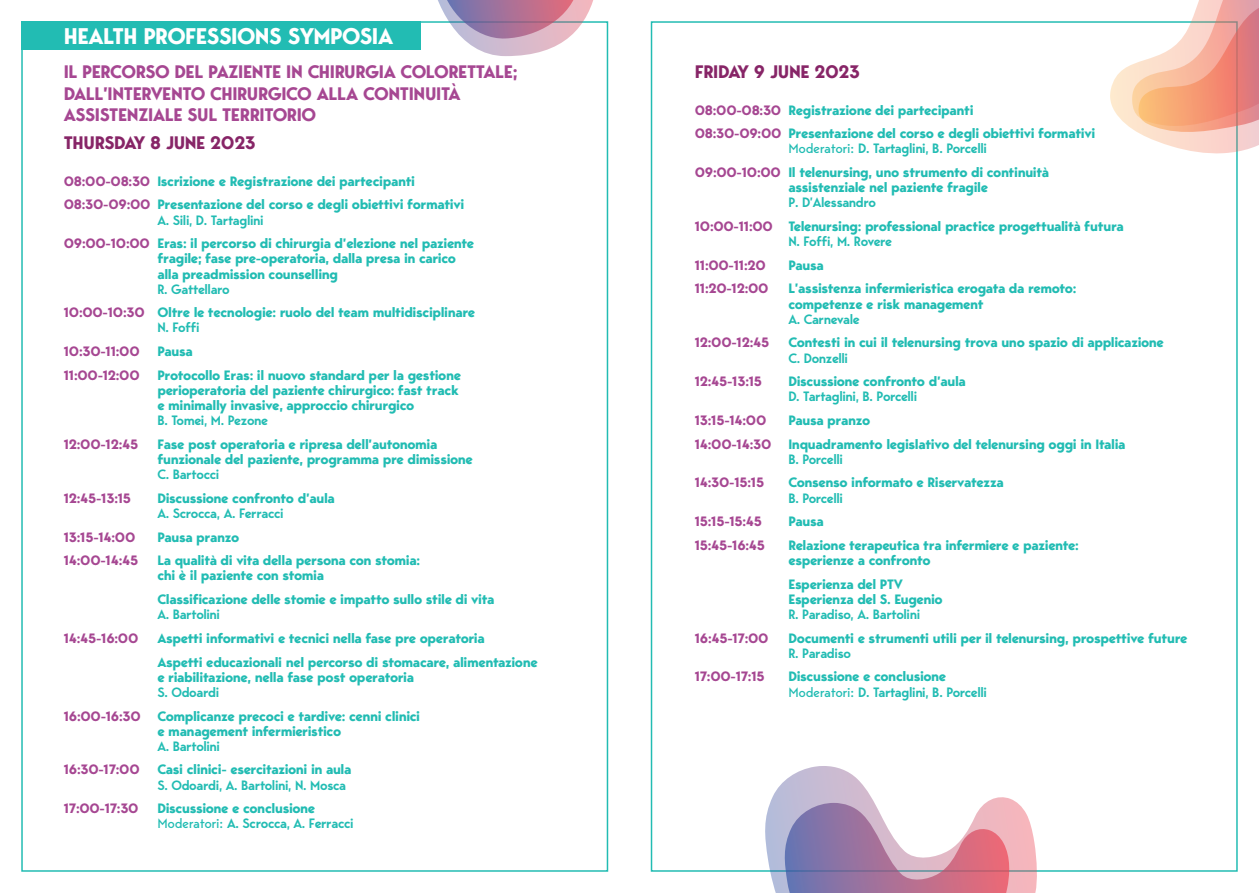
<style>
.page{position:relative;width:1259px;height:893px;background:#fff}
.page>*{position:absolute;margin:0;border:0;box-sizing:border-box;transform-origin:0 0}
.t1{font:700 22.5px "Bergen Sans";letter-spacing:-.02em;color:#fff}
.t2{font:700 18px/21.6px "Bergen Sans";letter-spacing:-.02em;color:#a64792}
.t3{font:700 18px "Bergen Sans";letter-spacing:-.02em;color:#872567}
.t4{font:700 13.5px/15.1px "Bergen Sans";letter-spacing:-.03em;color:#22bcb3}
.t5{font:700 13.5px "Bergen Sans";letter-spacing:-.02em;color:#a64792}
.t6{font:600 13.5px "Bergen Sans";letter-spacing:-.03em;color:#22bcb3}
.s1{color:#a64792}
.s2{font-weight:600}
.s3{font-weight:400}
</style>
<div class="page">
<div style="left:21px;top:21px;width:400px;height:28px;background:#22bcb3"></div>
<svg style="left:1110px;top:0;width:149px;height:154px"></svg>
<svg style="left:762px;top:766px;width:275px;height:127px"></svg>
<svg style="left:425px;top:0;width:174px;height:56px"></svg>
<h1 class="t1" style="left:64px;top:21px;width:331px">HEALTH PROFESSIONS SYMPOSIA</h1>
<h2 class="t2" style="left:64px;top:61px;width:455px">IL PERCORSO DEL PAZIENTE IN CHIRURGIA COLORETTALE;<br>DALL’INTERVENTO CHIRURGICO ALLA CONTINUITÀ<br>ASSISTENZIALE SUL TERRITORIO</h2>
<h2 class="t3" style="left:64px;top:131px;width:194px">THURSDAY 8 JUNE 2023</h2>
<p class="t4" style="left:64px;top:169px;width:402px;line-height:23.7px"><span class="s1">08:00-08:30</span> Iscrizione e Registrazione dei partecipanti<br><span class="s1">08:30-09:00</span> Presentazione del corso e degli obiettivi formativi</p>
<p class="t4" style="left:64px;top:208px;width:412px;line-height:23.7px;text-indent:94px"><span class="s2">A. Sili, D. Tartaglini<br></span><span class="s1">09:00-10:00</span> Eras: il percorso di chirurgia d’elezione nel paziente</p>
<p class="t4" style="left:157px;top:251px;width:300px">fragile; fase pre-operatoria, dalla presa in carico alla preadmission counselling</p>
<p class="t4" style="left:64px;top:277px;width:413px;line-height:23.7px;text-indent:94px"><span class="s2">R. Gattellaro<br></span><span class="s1">10:00-10:30</span> Oltre le tecnologie: ruolo del team multidisciplinare</p>
<p class="t6" style="left:157px;top:319px;width:44px">N. Foffi</p>
<p class="t5" style="left:64px;top:342px;width:77px">10:30-11:00</p>
<p class="t4" style="left:157px;top:344px;width:37px">Pausa</p>
<p class="t5" style="left:64px;top:366px;width:77px">11:00-12:00</p>
<p class="t4" style="left:157px;top:367px;width:305px">Protocollo Eras: il nuovo standard per la gestione perioperatoria del paziente chirurgico: fast track e minimally invasive, approccio chirurgico</p>
<p class="t6" style="left:157px;top:411px;width:112px">B. Tomei, M. Pezone</p>
<p class="t5" style="left:64px;top:435px;width:76px">12:00-12:45</p>
<p class="t4" style="left:157px;top:436px;width:317px">Fase post operatoria e ripresa dell’autonomia funzionale del paziente, programma pre dimissione</p>
<p class="t6" style="left:157px;top:465px;width:63px">C. Bartocci</p>
<p class="t5" style="left:64px;top:489px;width:69px">12:45-13:15</p>
<p class="t4" style="left:157px;top:490px;width:179px">Discussione confronto d’aula</p>
<p class="t6" style="left:157px;top:504px;width:128px">A. Scrocca, A. Ferracci</p>
<p class="t5" style="left:64px;top:528px;width:73px">13:15-14:00</p>
<p class="t4" style="left:157px;top:529px;width:84px">Pausa pranzo</p>
<p class="t5" style="left:64px;top:551px;width:76px">14:00-14:45</p>
<p class="t4" style="left:157px;top:553px;width:264px">La qualità di vita della persona con stomia: chi è il paziente con stomia</p>
<p class="t4" style="left:157px;top:592px;width:338px">Classificazione delle stomie e impatto sullo stile di vita</p>
<p class="t6" style="left:157px;top:605px;width:64px">A. Bartolini</p>
<p class="t5" style="left:64px;top:629px;width:76px">14:45-16:00</p>
<p class="t4" style="left:157px;top:626px;width:382px;line-height:23.7px">Aspetti informativi e tecnici nella fase pre operatoria<br>Aspetti educazionali nel percorso di stomacare, alimentazione</p>
<p class="t4" style="left:157px;top:669px;width:258px">e riabilitazione, nella fase post operatoria</p>
<p class="t4" style="left:64px;top:680px;width:358px;line-height:23.7px;text-indent:94px"><span class="s2">S. Odoardi<br></span><span class="s1">16:00-16:30</span> Complicanze precoci e tardive: cenni clinici</p>
<p class="t4" style="left:157px;top:723px;width:185px">e management infermieristico</p>
<p class="t6" style="left:157px;top:737px;width:64px">A. Bartolini</p>
<p class="t5" style="left:64px;top:761px;width:77px">16:30-17:00</p>
<p class="t4" style="left:157px;top:762px;width:196px">Casi clinici- esercitazioni in aula</p>
<p class="t6" style="left:157px;top:776px;width:190px">S. Odoardi, A. Bartolini, N. Mosca</p>
<p class="t5" style="left:64px;top:799px;width:76px">17:00-17:30</p>
<p class="t4" style="left:157px;top:801px;width:198px">Discussione e conclusione<br><span class="s3">Moderatori:</span> <span class="s2">A. Scrocca, A. Ferracci</span></p>
<h2 class="t3" style="left:695px;top:60px;width:167px">FRIDAY 9 JUNE 2023</h2>
<p class="t4" style="left:695px;top:98px;width:402px;line-height:23.7px"><span class="s1">08:00-08:30</span> Registrazione dei partecipanti<br><span class="s1">08:30-09:00</span> Presentazione del corso e degli obiettivi formativi</p>
<p class="t4" style="left:695px;top:137px;width:356px;line-height:23.7px;text-indent:94px"><span class="s3">Moderatori:</span> <span class="s2">D. Tartaglini, B. Porcelli<br></span><span class="s1">09:00-10:00</span> Il telenursing, uno strumento di continuità</p>
<p class="t4" style="left:788px;top:180px;width:201px">assistenziale nel paziente fragile</p>
<p class="t4" style="left:695px;top:191px;width:430px;line-height:23.7px;text-indent:94px"><span class="s2">P. D’Alessandro<br></span><span class="s1">10:00-11:00</span> Telenursing: professional practice progettualità futura</p>
<p class="t6" style="left:788px;top:232px;width:105px">N. Foffi, M. Rovere</p>
<p class="t5" style="left:695px;top:256px;width:72px">11:00-11:20</p>
<p class="t4" style="left:788px;top:257px;width:37px">Pausa</p>
<p class="t5" style="left:695px;top:280px;width:75px">11:20-12:00</p>
<p class="t4" style="left:788px;top:281px;width:290px">L’assistenza infermieristica erogata da remoto: competenze e risk management</p>
<p class="t6" style="left:788px;top:310px;width:73px">A. Carnevale</p>
<p class="t5" style="left:695px;top:334px;width:76px">12:00-12:45</p>
<p class="t4" style="left:788px;top:335px;width:377px">Contesti in cui il telenursing trova uno spazio di applicazione</p>
<p class="t6" style="left:788px;top:349px;width:61px">C. Donzelli</p>
<p class="t5" style="left:695px;top:372px;width:69px">12:45-13:15</p>
<p class="t4" style="left:788px;top:374px;width:179px">Discussione confronto d’aula</p>
<p class="t6" style="left:788px;top:388px;width:130px">D. Tartaglini, B. Porcelli</p>
<p class="t5" style="left:695px;top:411px;width:73px">13:15-14:00</p>
<p class="t4" style="left:788px;top:413px;width:84px">Pausa pranzo</p>
<p class="t5" style="left:695px;top:435px;width:78px">14:00-14:30</p>
<p class="t4" style="left:788px;top:436px;width:339px">Inquadramento legislativo del telenursing oggi in Italia</p>
<p class="t6" style="left:788px;top:450px;width:56px">B. Porcelli</p>
<p class="t5" style="left:695px;top:474px;width:71px">14:30-15:15</p>
<p class="t4" style="left:788px;top:475px;width:217px">Consenso informato e Riservatezza</p>
<p class="t6" style="left:788px;top:489px;width:56px">B. Porcelli</p>
<p class="t5" style="left:695px;top:512px;width:69px">15:15-15:45</p>
<p class="t4" style="left:788px;top:514px;width:37px">Pausa</p>
<p class="t5" style="left:695px;top:536px;width:72px">15:45-16:45</p>
<p class="t4" style="left:788px;top:537px;width:292px">Relazione terapeutica tra infermiere e paziente: esperienze a confronto</p>
<p class="t4" style="left:788px;top:576px;width:156px">Esperienza del PTV<br>Esperienza del S. Eugenio</p>
<p class="t6" style="left:788px;top:605px;width:133px">R. Paradiso, A. Bartolini</p>
<p class="t5" style="left:695px;top:629px;width:75px">16:45-17:00</p>
<p class="t4" style="left:788px;top:630px;width:401px">Documenti e strumenti utili per il telenursing, prospettive future</p>
<p class="t6" style="left:788px;top:644px;width:64px">R. Paradiso</p>
<p class="t5" style="left:695px;top:668px;width:71px">17:00-17:15</p>
<p class="t4" style="left:788px;top:669px;width:200px">Discussione e conclusione<br><span class="s3">Moderatori:</span> <span class="s2">D. Tartaglini, B. Porcelli</span></p>
</div>
